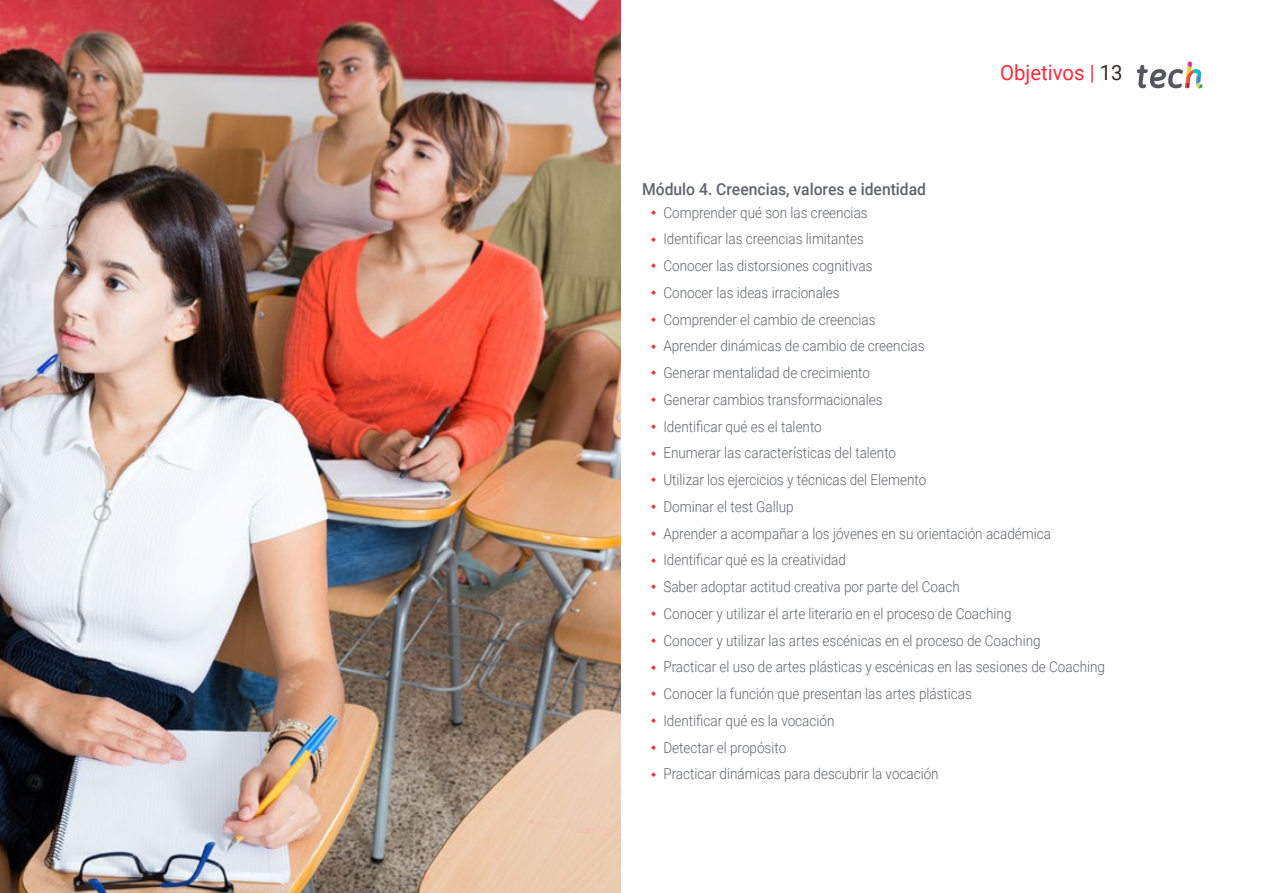
<style>
.page{position:relative;width:1263px;height:893px;background:#fff}
.page>*{position:absolute;margin:0;border:0;box-sizing:border-box;transform-origin:0 0}
.t1{font:21px "Roboto";color:#ff293a}
.t2{font:500 16.5px "Roboto";color:#61646a;scale:.95 1}
.t3{font:300 15px/26.7px "Roboto";color:#61646a;scale:.9 1}
.s1{color:#312e20}
</style>
<div class="page">
<svg style="left:1137px;top:62px;width:65px;height:27px"></svg>
<img style="left:0;top:0;width:621px;height:893px">
<h1 class="t1" style="left:1000px;top:57px;width:124px">Objetivos | <span class="s1">13</span></h1>
<p class="t2" style="left:642px;top:178px;width:300px">Módulo 4. Creencias, valores e identidad</p>
<p class="t3" style="left:663px;top:198px;width:492px">Comprender qué son las creencias<br>Identificar las creencias limitantes<br>Conocer las distorsiones cognitivas<br>Conocer las ideas irracionales<br>Comprender el cambio de creencias<br>Aprender dinámicas de cambio de creencias<br>Generar mentalidad de crecimiento<br>Generar cambios transformacionales<br>Identificar qué es el talento<br>Enumerar las características del talento<br>Utilizar los ejercicios y técnicas del Elemento<br>Dominar el test Gallup<br>Aprender a acompañar a los jóvenes en su orientación académica Identificar qué es la creatividad<br>Saber adoptar actitud creativa por parte del Coach<br>Conocer y utilizar el arte literario en el proceso de Coaching<br>Conocer y utilizar las artes escénicas en el proceso de Coaching<br>Practicar el uso de artes plásticas y escénicas en las sesiones de Coaching Conocer la función que presentan las artes plásticas<br>Identificar qué es la vocación<br>Detectar el propósito<br>Practicar dinámicas para descubrir la vocación</p>
</div>
